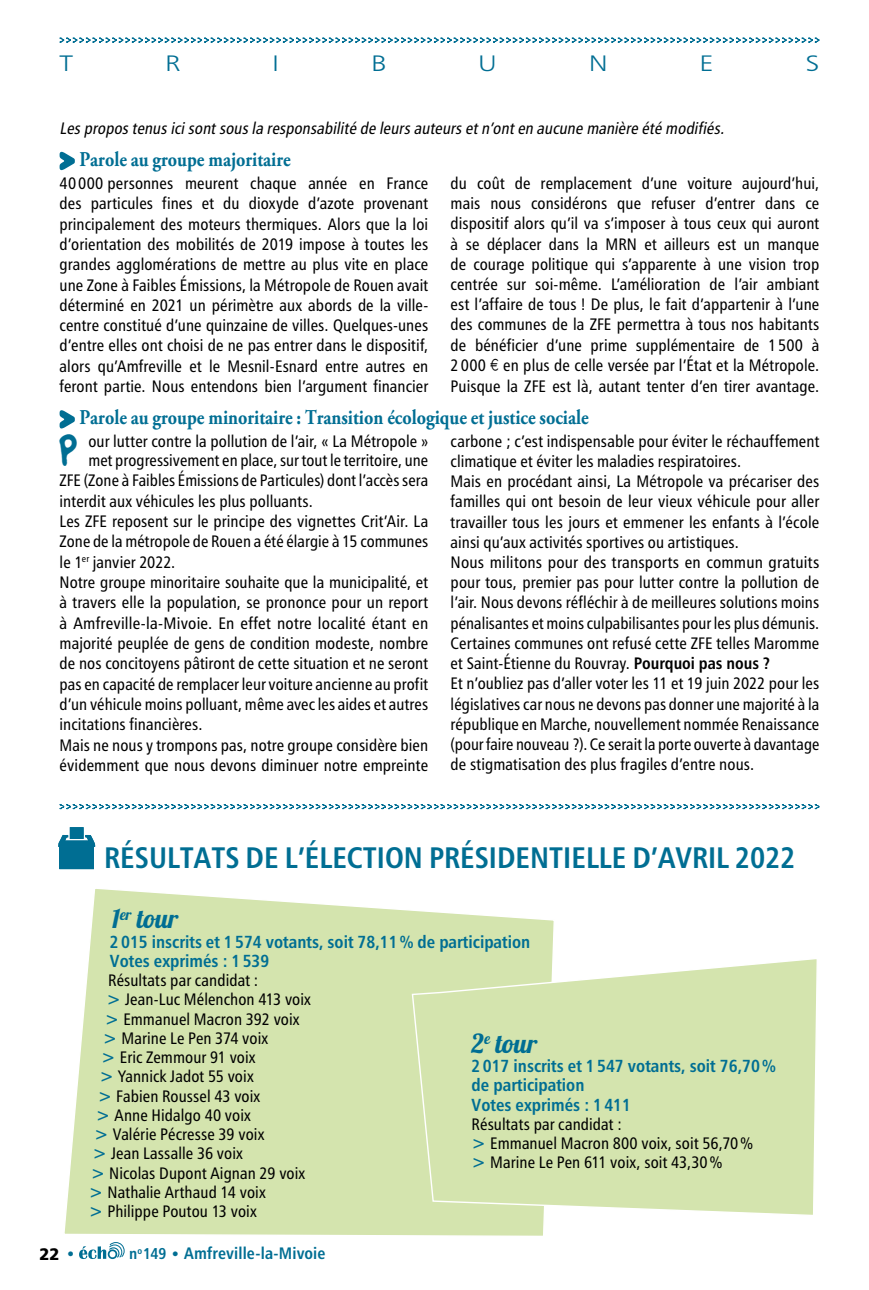
<style>
.page{position:relative;width:869px;height:1290px;background:#fff}
.page>*{position:absolute;margin:0;border:0;box-sizing:border-box;transform-origin:0 0}
.t1{font:47.25px "Swiftone";color:#006e93;scale:.85 1}
.t2{font:29.75px "Humanist 777 BT Bold Condensed B";color:#006e93}
.t3{font:26.25px "Lobster 1.4";color:#006e93}
.t4{font:22.4px "Humanist 777 BT Light B";color:#006e93;scale:1.25 1}
.t5{font:700 21px "Adobe Garamond Pro";color:#006e93;scale:.86 1}
.t6{font:17.5px/19.2px "Humanist 777 BT Bold Condensed B";color:#006e93}
.t7{font:16.62px/20.3px "Humanist 777 BT Roman Condensed B";letter-spacing:.005em;color:#000;text-align:justify}
.t8{font:italic 16.62px "Humanist 777 BT Roman Condensed B";color:#000}
.t9{font:16.62px "Humanist 777 BT Bold Condensed B";letter-spacing:.01em;color:#006e93}
.t10{font:16.62px "Humanist 777 BT Black B";color:#000}
.s1{font-family:"Euro Collection"}
.s2{font-family:"Humanist 777 BT Bold Condensed B"}
.s3{font-family:"Humanist 777 BT Bold Condensed B";font-size:17.5px;color:#006e93}
.s4{color:#006e93}
.s5{font-size:15.75px}
.s6{font-family:"Humanist 777 BT Black B"}
</style>
<div class="page">
<svg style="left:79px;top:1242px;width:45px;height:17px"></svg>
<svg style="left:60px;top:38px;width:759px;height:5px"></svg>
<svg style="left:60px;top:152px;width:15px;height:18px"></svg>
<svg style="left:60px;top:410px;width:15px;height:18px"></svg>
<svg style="left:60px;top:804px;width:759px;height:5px"></svg>
<svg style="left:58px;top:827px;width:37px;height:42px"></svg>
<svg style="left:64px;top:889px;width:490px;height:347px;background:#d8e6b6"></svg>
<svg style="left:411px;top:957px;width:406px;height:260px;background:#d6e5b3"></svg>
<h3 class="t4" style="left:60px;top:49px;width:12px">T</h3>
<h3 class="t4" style="left:165px;top:49px;width:14px">R</h3>
<h3 class="t4" style="left:272px;top:49px;width:7px">I</h3>
<h3 class="t4" style="left:371px;top:49px;width:14px">B</h3>
<h3 class="t4" style="left:478px;top:49px;width:17px">U</h3>
<h3 class="t4" style="left:588px;top:49px;width:17px">N</h3>
<h3 class="t4" style="left:699px;top:49px;width:13px">E</h3>
<h3 class="t4" style="left:805px;top:49px;width:13px">S</h3>
<p class="t8" style="left:60px;top:118px;width:669px">Lespropostenusicisontsousla responsabilité de leursauteursetn’onten aucune manière été modifiés.</p>
<p class="t5" style="left:79px;top:147px;width:247px">Parole au groupe majoritaire</p>
<p class="t7" style="left:60px;top:173px;width:370px">40 000 personnes meurent chaque année en France des particules fines et du dioxyde d’azote provenant principalement des moteurs thermiques. Alors que la loi d’orientation des mobilités de 2019 impose à toutes les grandes agglomérations de mettre au plus vite en place une Zone à Faibles Émissions, la Métropole de Rouen avait déterminé en 2021 un périmètre aux abords de la ville&shy;centre constitué d’une quinzaine de villes. Quelques-unes d’entre elles ont choisi de ne pas entrer dans le dispositif, alors qu’Amfreville et le Mesnil-Esnard entre autres en feront partie. Nous entendons bien l’argument financier</p>
<p class="t7" style="left:450px;top:173px;width:370px">du coût de remplacement d’une voiture aujourd’hui, mais nous considérons que refuser d’entrer dans ce dispositif alors qu’il va s’imposer à tous ceux qui auront à se déplacer dans la MRN et ailleurs est un manque de courage politique qui s’apparente à une vision trop centrée sur soi-même. L’amélioration de l’air ambiant est l’affaire de tous ! De plus, le fait d’appartenir à l’une des communes de la ZFE permettra à tous nos habitants de bénéficier d’une prime supplémentaire de 1500 à 2 000 <span class="s1">c</span> en plus de celle versée par l’État et la Métropole.<br>Puisque la ZFE est là, autant tenter d’en tirer avantage.</p>
<p class="t5" style="left:79px;top:405px;width:593px">Parole au groupe minoritaire : Transition écologique et justice sociale</p>
<h1 class="t1" style="left:60px;top:420px;width:27px">P</h1>
<p class="t7" style="left:88px;top:430px;width:341px">our lutter contre la pollution de l’air, « La Métropole »</p>
<p class="t7" style="left:450px;top:430px;width:370px;text-align:left">carbone ; c’est indispensable pour éviter le réchauffement climatique et éviter les maladies respiratoires.<br>Mais en procédant ainsi, La Métropole va précariser des familles qui ont besoin de leur vieux véhicule pour aller travailler tous les jours et emmener les enfants à l’école ainsi qu’aux activités sportives ou artistiques.<br>Nous militons pour des transports en commun gratuits pour tous, premier pas pour lutter contre la pollution de l’air. Nous devons réfléchir à de meilleures solutions moins pénalisantes et moins culpabilisantes pour les plus démunis.<br>Certaines communes ont refusé cette ZFE telles Maromme et Saint-Étienne du Rouvray. <span class="s2">Pourquoi pas nous ?<br></span>Et n’oubliez pas d’aller voter les 11 et 19 juin 2022 pour les législatives car nous ne devons pas donner une majorité à la république en Marche, nouvellement nommée Renaissance (pour faire nouveau ?). Ce serait la porte ouverte à davantage de stigmatisation des plus fragiles d’entre nous.</p>
<p class="t7" style="left:88px;top:450px;width:341px">met progressivement en place, sur tout le territoire, une</p>
<p class="t7" style="left:60px;top:470px;width:370px">ZFE (Zone à Faibles Émissions de Particules) dont l’accès sera</p>
<p class="t7" style="left:60px;top:490px;width:255px">interdit aux véhicules les plus polluants.</p>
<p class="t7" style="left:60px;top:511px;width:370px">Les ZFE reposent sur le principe des vignettes Crit’Air. La</p>
<p class="t7" style="left:60px;top:531px;width:370px">Zone de la métropole de Rouen a été élargie à 15 communes</p>
<p class="t7" style="left:60px;top:551px;width:117px">le 1<sup>er</sup> janvier 2022.</p>
<p class="t7" style="left:60px;top:572px;width:370px">Notre groupe minoritaire souhaite que la municipalité, et</p>
<p class="t7" style="left:60px;top:592px;width:370px">à travers elle la population, se prononce pour un report</p>
<p class="t7" style="left:60px;top:612px;width:370px">à Amfreville-la-Mivoie. En effet notre localité étant en</p>
<p class="t7" style="left:60px;top:633px;width:370px">majorité peuplée de gens de condition modeste, nombre</p>
<p class="t7" style="left:60px;top:653px;width:370px">de nos concitoyens pâtiront de cette situation et ne seront</p>
<p class="t7" style="left:60px;top:673px;width:370px">pas en capacité de remplacer leur voiture ancienne au profit</p>
<p class="t7" style="left:60px;top:694px;width:370px">d’un véhicule moins polluant, même avec les aides et autres</p>
<p class="t7" style="left:60px;top:714px;width:144px">incitations financières.</p>
<p class="t7" style="left:60px;top:734px;width:370px">Mais ne nous y trompons pas, notre groupe considère bien</p>
<p class="t7" style="left:60px;top:754px;width:370px">évidemment que nous devons diminuer notre empreinte</p>
<h2 class="t2" style="left:104px;top:839px;width:692px">RÉSULTATS DE L’ÉLECTION PRÉSIDENTIELLE D’AVRIL 2022</h2>
<h3 class="t3" style="left:112px;top:902px;width:68px">1<sup>er</sup> tour</h3>
<p class="t6" style="left:110px;top:931px;width:422px">2015 inscrits et 1574 votants, soit 78,11% de participation<br>Votes exprimés : 1539</p>
<p class="t7" style="left:108px;top:970px;width:151px">Résultats par candidat :</p>
<p class="t7" style="left:106px;top:989px;width:206px"><span class="s3">&gt;</span> Jean-Luc Mélenchon 413 voix</p>
<p class="t7" style="left:105px;top:1008px;width:196px"><span class="s3">&gt;</span> Emmanuel Macron 392 voix</p>
<p class="t7" style="left:103px;top:1027px;width:167px"><span class="s3">&gt;</span> Marine Le Pen 374 voix</p>
<p class="t7" style="left:101px;top:1047px;width:156px"><span class="s3">&gt;</span> Eric Zemmour 91 voix</p>
<p class="t7" style="left:99px;top:1066px;width:156px"><span class="s3">&gt;</span> Yannick Jadot 55 voix</p>
<p class="t7" style="left:98px;top:1085px;width:164px"><span class="s3">&gt;</span> Fabien Roussel 43 voix</p>
<p class="t7" style="left:96px;top:1104px;width:156px"><span class="s3">&gt;</span> Anne Hidalgo 40 voix</p>
<p class="t7" style="left:94px;top:1124px;width:172px"><span class="s3">&gt;</span> Valérie Pécresse 39 voix</p>
<p class="t7" style="left:92px;top:1143px;width:152px"><span class="s3">&gt;</span> Jean Lassalle 36 voix</p>
<p class="t7" style="left:91px;top:1162px;width:216px"><span class="s3">&gt;</span> Nicolas Dupont Aignan 29 voix</p>
<p class="t7" style="left:89px;top:1181px;width:178px"><span class="s3">&gt;</span> Nathalie Arthaud 14 voix</p>
<p class="t7" style="left:89px;top:1201px;width:169px"><span class="s3">&gt;</span> Philippe Poutou 13 voix</p>
<h3 class="t3" style="left:471px;top:1026px;width:67px">2<sup>e</sup> tour</h3>
<p class="t6" style="left:471px;top:1056px;width:306px">2017 inscrits et 1547 votants, soit 76,70% de participation<br>Votes exprimés : 1411</p>
<p class="t7" style="left:471px;top:1114px;width:283px;line-height:19.2px;text-align:left">Résultats par candidat :<br><span class="s3">&gt;</span> Emmanuel Macron 800 voix, soit 56,70% <span class="s3">&gt;</span> Marine Le Pen 611 voix, soit 43,30%</p>
<p class="t10" style="left:39px;top:1243px;width:38px">22 <span class="s4">•</span></p>
<p class="t9" style="left:129px;top:1243px;width:198px"><span class="s5">n</span><sup>o</sup> <span class="s5">149</span> <span class="s6">•</span> Amfreville-la-Mivoie</p>
</div>
